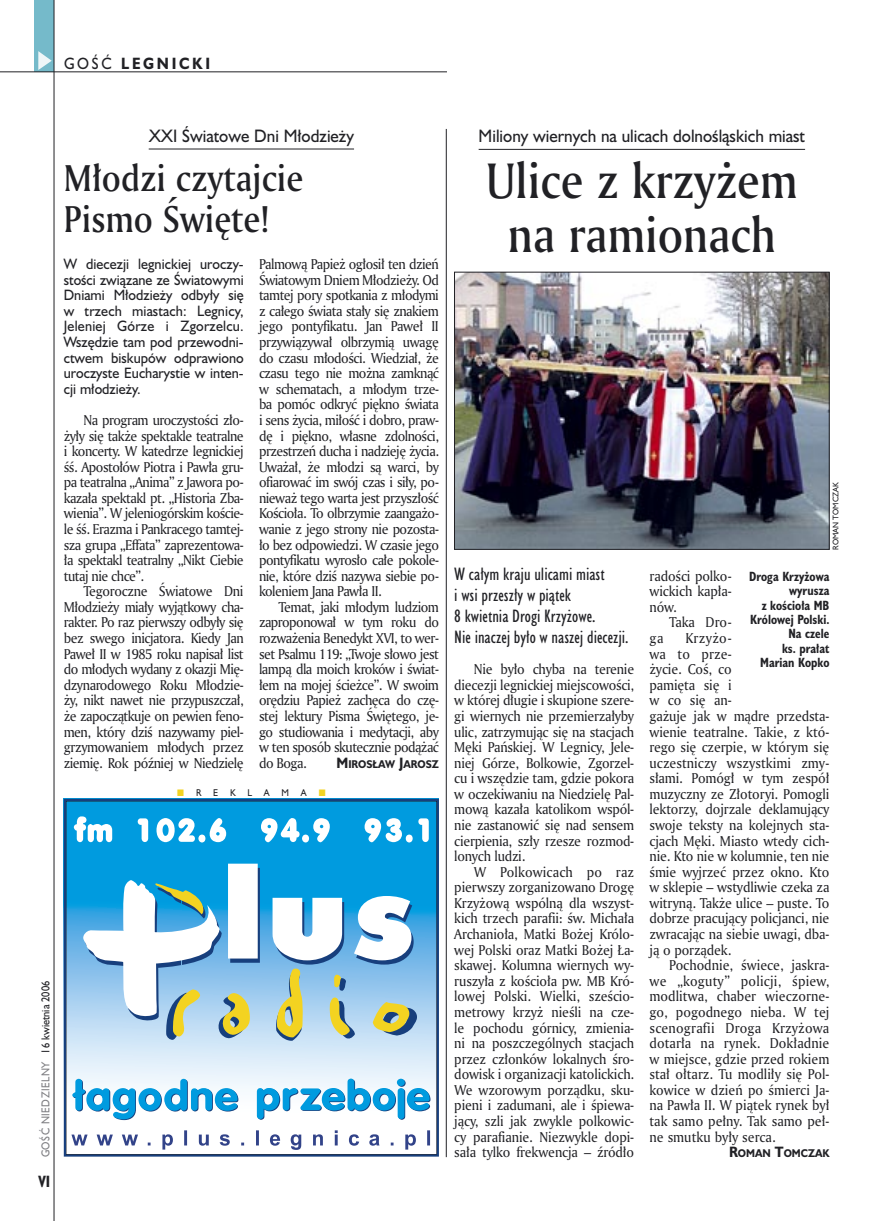
<style>
.page{position:relative;width:872px;height:1221px;background:#fff}
.page>*{position:absolute;margin:0;border:0;box-sizing:border-box;transform-origin:0 0}
._05a_tytyl_AmMd_32_pt{font:48px/54px "Amerigo Md PL";color:#212125;text-align:center;scale:.9 1}
._05-9_tytyl_AmMd_24_pt{font:36px/40.5px "Amerigo Md PL";color:#212125;scale:.9 1}
._06-4_lead_lokal_HuCn_11_pt{font:16.5px/21px "Humanst 521 Cn PL";color:#212125}
._04-3_nadtytul_lokal{font:16.5px "Humanst 521 PL";color:#212125;scale:.94 1}
._15a_temat_lewo{font:700 15px "Humanst 521 PL";letter-spacing:.2em;color:#212125;scale:.9 1}
._16_pagina_lewa{font:700 15px "Humanst 521 Cn PL";color:#212125;scale:.94 1}
._01_body_tekst{font:13.8px/15.6px "Amerigo PL";letter-spacing:-.01em;color:#212125;text-align:justify;scale:.94 1}
._06-5_lead_lokal_maly_Hu_9_pt{font:13.8px/15.6px "Humanst 521 PL";color:#212125;text-align:justify;scale:.94 1}
._09_podpis_zdjecia_HuCnB{font:700 12.3px/14.4px "Humanst 521 Cn PL";color:#212125;text-align:right;scale:.94 1}
._18a_data_lewa_GOSC{font:10.5px "Humanst 521 PL";letter-spacing:.05em;color:#7f7f83;scale:.9 1}
._18_data_lewa{font:10.5px "Humanst 521 PL";color:#212125;scale:.9 1}
._01_body_tekst-2{font:700 10.35px "Humanst 521 PL";color:#212125;scale:.9 1}
._12a_autor_na_koncu_HuBd{font:700 10.35px "Humanst 521 PL";color:#212125;scale:.9 1}
._19b_reklama_lewa{font:9px "Humanst 521 PL";color:#212125;scale:.94 1}
._09a_autor_zdjecia_Hu_5_pt{font:7.5px "Humanst 521 PL";color:#212125;scale:.94 1}
.s1{font-weight:400}
.s2{font-size:13.8px}
</style>
<div class="page">
<div style="left:35px;top:0;width:19px;height:72px;background:#75baca"></div>
<svg style="left:38px;top:51px;width:14px;height:19px"></svg>
<hr style="left:54px;top:0;width:1px;height:1220px;background:#212125">
<hr style="left:0;top:72px;width:447px;height:1px;background:#212125">
<svg style="left:64px;top:798px;width:375px;height:358px"></svg>
<hr style="left:149px;top:149px;width:205px;height:1px;background:#212125">
<hr style="left:478px;top:149px;width:327px;height:1px;background:#212125">
<img style="left:456px;top:274px;width:371px;height:273px">
<div style="left:454px;top:272px;width:375px;height:277px;border:1px solid #212125"></div>
<hr style="left:446px;top:129px;width:1px;height:1027px;background:#212125">
<p class="_15a_temat_lewo" style="left:64px;top:53px;width:164px"><span class="s1">GOŚĆ</span> LEGNICKI</p>
<p class="_04-3_nadtytul_lokal" style="left:149px;top:124px;width:220px">XXI Światowe Dni Młodzieży</p>
<p class="_05-9_tytyl_AmMd_24_pt" style="left:64px;top:157px;width:268px">Młodzi czytajcie<br>Pismo Święte!</p>
<p class="_06-5_lead_lokal_maly_Hu_9_pt" style="left:64px;top:256px;width:193px">W diecezji legnickiej uroczy&shy;stości związane ze Światowymi Dniami Młodzieży odbyły się w trzech miastach: Legnicy, Jeleniej Górze i Zgorzelcu.<br>Wszędzie tam pod przewodni&shy;ctwem biskupów odprawiono uroczyste Eucharystie w inten&shy;cji młodzieży.</p>
<p class="_01_body_tekst" style="left:64px;top:412px;width:193px;text-indent:20px">Na program uroczystości zło&shy;żyły się także spektakle teatralne i koncerty. W katedrze legnickiej śś. Apostołów Piotra i Pawła gru&shy;pa teatralna „Anima” z Jawora po&shy;kazała spektakl pt. „Historia Zba&shy;wienia”. W jeleniogórskim koście&shy;le śś. Erazma i Pankracego tamtej&shy;sza grupa „Effata” zaprezentowa&shy;ła spektakl teatralny „Nikt Ciebie tutaj nie chce”.</p>
<p class="_01_body_tekst" style="left:64px;top:583px;width:193px;text-indent:20px">Tegoroczne Światowe Dni Młodzieży miały wyjątkowy cha&shy;rakter. Po raz pierwszy odbyły się bez swego inicjatora. Kiedy Jan Paweł II w 1985 roku napisał list do młodych wydany z okazji Mię&shy;dzynarodowego Roku Młodzie&shy;ży, nikt nawet nie przypuszczał, że zapoczątkuje on pewien feno&shy;men, który dziś nazywamy piel&shy;grzymowaniem młodych przez ziemię. Rok później w Niedzielę</p>
<p class="_01_body_tekst" style="left:259px;top:256px;width:193px">Palmową Papież ogłosił ten dzień Światowym Dniem Młodzieży. Od tamtej pory spotkania z młodymi z całego świata stały się znakiem jego pontyfikatu. Jan Paweł II przywiązywał olbrzymią uwagę do czasu młodości. Wiedział, że czasu tego nie można zamknąć w schematach, a młodym trze&shy;ba pomóc odkryć piękno świata i sens życia, miłość i dobro, praw&shy;dę i piękno, własne zdolności, przestrzeń ducha i nadzieję życia.<br>Uważał, że młodzi są warci, by ofiarować im swój czas i siły, po&shy;nieważ tego warta jest przyszłość Kościoła. To olbrzymie zaangażo&shy;wanie z jego strony nie pozosta&shy;ło bez odpowiedzi. W czasie jego pontyfikatu wyrosło całe pokole&shy;nie, które dziś nazywa siebie po&shy;koleniem Jana Pawła II.</p>
<p class="_01_body_tekst" style="left:259px;top:598px;width:193px;text-indent:20px">Temat, jaki młodym ludziom zaproponował w tym roku do rozważenia Benedykt XVI, to wer&shy;set Psalmu 119: „Twoje słowo jest lampą dla moich kroków i świat&shy;łem na mojej ścieżce”. W swoim orędziu Papież zachęca do czę&shy;stej lektury Pisma Świętego, je&shy;go studiowania i medytacji, aby w ten sposób skutecznie podążać do Boga.</p>
<p class="_01_body_tekst-2" style="left:336px;top:756px;width:115px"><span class="s2">M</span>IROSŁAW <span class="s2">J</span>AROSZ</p>
<p class="_19b_reklama_lewa" style="left:196px;top:786px;width:7px">R</p>
<p class="_19b_reklama_lewa" style="left:213px;top:786px;width:7px">E</p>
<p class="_19b_reklama_lewa" style="left:230px;top:786px;width:8px">K</p>
<p class="_19b_reklama_lewa" style="left:247px;top:786px;width:6px">L</p>
<p class="_19b_reklama_lewa" style="left:264px;top:786px;width:8px">A</p>
<p class="_19b_reklama_lewa" style="left:281px;top:786px;width:9px">M</p>
<p class="_19b_reklama_lewa" style="left:301px;top:786px;width:8px">A</p>
<p class="_18_data_lewa" style="left:38px;top:1053px;width:82px;rotate:-90deg">16 kwietnia 2006</p>
<p class="_18a_data_lewa_GOSC" style="left:38px;top:1157px;width:108px;rotate:-90deg">GOŚĆ NIEDZIELNY</p>
<p class="_16_pagina_lewa" style="left:38px;top:1170px;width:14px">VI</p>
<p class="_04-3_nadtytul_lokal" style="left:478px;top:125px;width:349px">Miliony wiernych na ulicach dolnośląskich miast</p>
<p class="_05a_tytyl_AmMd_32_pt" style="left:486px;top:153px;width:348px">Ulice z krzyżem na ramionach</p>
<p class="_09a_autor_zdjecia_Hu_5_pt" style="left:830px;top:549px;width:73px;rotate:-90deg">ROMAN TOMCZAK</p>
<p class="_06-4_lead_lokal_HuCn_11_pt" style="left:454px;top:563px;width:176px">W całym kraju ulicami miast<br>i wsi przeszły w piątek<br>8 kwietnia Drogi Krzyżowe.<br>Nie inaczej było w naszej diecezji.</p>
<p class="_01_body_tekst" style="left:454px;top:661px;width:193px;text-indent:20px">Nie było chyba na terenie diecezji legnickiej miejscowości, w której długie i skupione szere&shy;gi wiernych nie przemierzałyby ulic, zatrzymując się na stacjach Męki Pańskiej. W Legnicy, Jele&shy;niej Górze, Bolkowie, Zgorzel&shy;cu i wszędzie tam, gdzie pokora w oczekiwaniu na Niedzielę Pal&shy;mową kazała katolikom wspól&shy;nie zastanowić się nad sensem cierpienia, szły rzesze rozmod&shy;lonych ludzi.</p>
<p class="_01_body_tekst" style="left:454px;top:863px;width:193px;text-indent:20px">W Polkowicach po raz pierwszy zorganizowano Drogę Krzyżową wspólną dla wszyst&shy;kich trzech parafii: św. Michała Archanioła, Matki Bożej Królo&shy;wej Polski oraz Matki Bożej Ła&shy;skawej. Kolumna wiernych wy&shy;ruszyła z kościoła pw. MB Kró&shy;lowej Polski. Wielki, sześcio&shy;metrowy krzyż nieśli na cze&shy;le pochodu górnicy, zmienia&shy;ni na poszczególnych stacjach przez członków lokalnych śro&shy;dowisk i organizacji katolickich.<br>We wzorowym porządku, sku&shy;pieni i zadumani, ale i śpiewa&shy;jący, szli jak zwykle polkowic&shy;cy parafianie. Niezwykle dopi&shy;sała tylko frekwencja – źródło</p>
<p class="_01_body_tekst" style="left:649px;top:567px;width:89px">radości polko&shy;wickich kapła&shy;nów.</p>
<p class="_01_body_tekst" style="left:669px;top:614px;width:68px">Taka Dro-</p>
<p class="_01_body_tekst" style="left:649px;top:630px;width:16px">ga</p>
<p class="_09_podpis_zdjecia_HuCnB" style="left:749px;top:568px;width:87px">Droga Krzyżowa wyrusza<br>z kościoła MB<br>Królowej Polski.<br>Na czele<br>ks. prałat<br>Marian Kopko</p>
<p class="_01_body_tekst" style="left:649px;top:630px;width:193px;text-align:left;text-indent:36px">Krzyżo-<br>wa to prze-<br>życie. Coś, co<br>pamięta się i<br>w co się an-<br>gażuje jak w mądre przedsta&shy;wienie teatralne. Takie, z któ&shy;rego się czerpie, w którym się uczestniczy wszystkimi zmy&shy;słami. Pomógł w tym zespół muzyczny ze Złotoryi. Pomogli lektorzy, dojrzale deklamujący swoje teksty na kolejnych sta&shy;cjach Męki. Miasto wtedy cich&shy;nie. Kto nie w kolumnie, ten nie śmie wyjrzeć przez okno. Kto w sklepie – wstydliwie czeka za witryną. Także ulice – puste. To dobrze pracujący policjanci, nie zwracając na siebie uwagi, dba&shy;ją o porządek.</p>
<p class="_01_body_tekst" style="left:649px;top:957px;width:193px;text-indent:20px">Pochodnie, świece, jaskra&shy;we „koguty” policji, śpiew, modlitwa, chaber wieczorne&shy;go, pogodnego nieba. W tej scenografii Droga Krzyżowa dotarła na rynek. Dokładnie w miejsce, gdzie przed rokiem stał ołtarz. Tu modliły się Pol&shy;kowice w dzień po śmierci Ja&shy;na Pawła II. W piątek rynek był tak samo pełny. Tak samo peł&shy;ne smutku były serca.</p>
<p class="_12a_autor_na_koncu_HuBd" style="left:729px;top:1146px;width:113px"><span class="s2">R</span>OMAN <span class="s2">T</span>OMCZAK</p>
</div>
